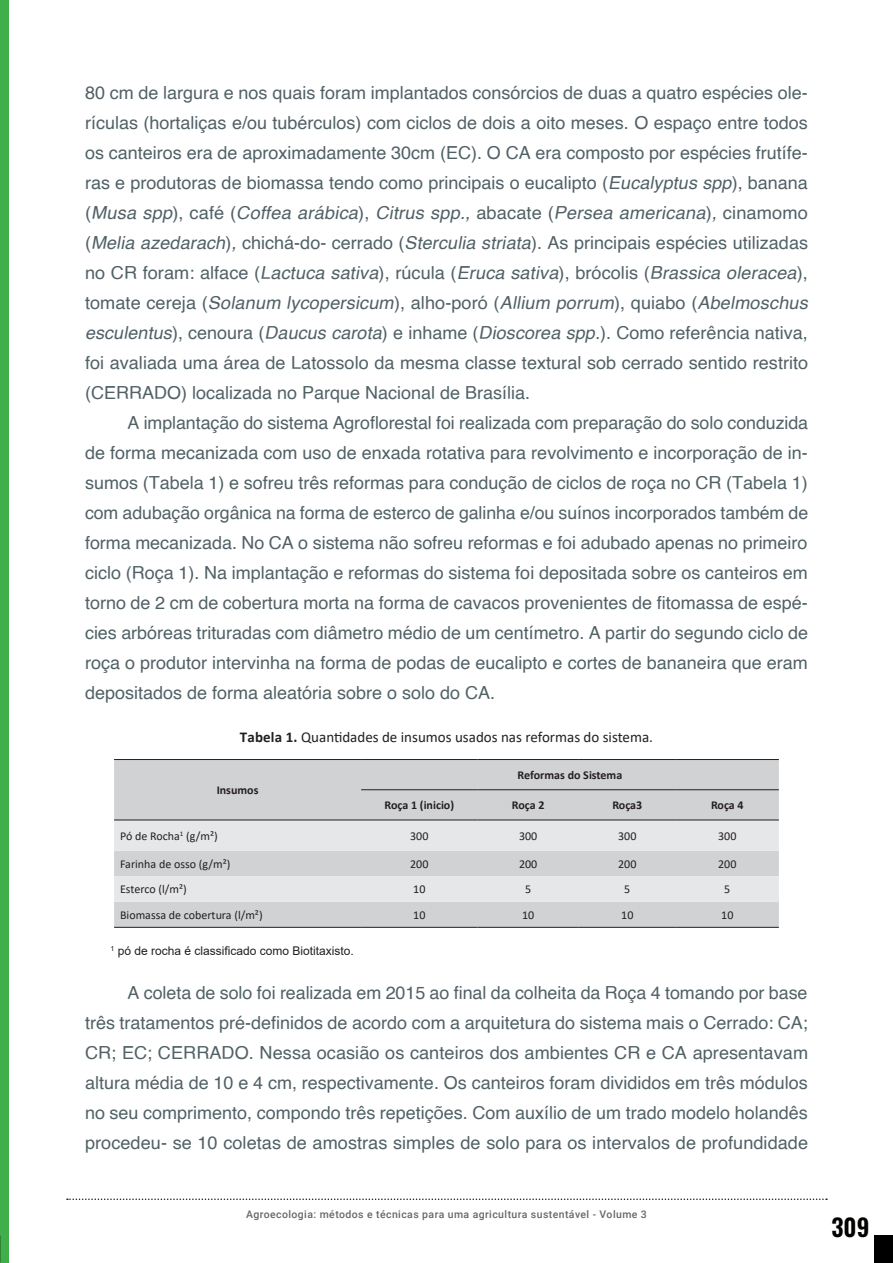
<style>
.page{position:relative;width:893px;height:1263px;background:#fff}
.page>*{position:absolute;margin:0;border:0;box-sizing:border-box;transform-origin:0 0}
.t1{font:600 24px "Oswald";color:#040101}
._04_texto{font:18px/30px "Helvetica";color:#516166;text-align:justify}
._06_figura-quadro-ta{font:15px "Calibri";color:#231f20}
.Texto_Esquerda_Preto{font:12px "Calibri";color:#231f20}
.Texto_Centro_Preto{font:700 12px "Calibri";color:#231f20}
.Texto_Esquerda_Preto-2{font:12px "Arial";color:#231f20}
.Texto_Centro_Preto-2{font:12px "Calibri";color:#231f20}
.t2{font:500 10.5px "Roboto";letter-spacing:.04em;color:#646869}
.s1{font-style:italic}
.s2{font-weight:700}
</style>
<div class="page">
<div style="left:875px;top:1236px;width:18px;height:27px;background:#000"></div>
<svg style="left:67px;top:1198px;width:760px;height:2px"></svg>
<div style="left:0;top:0;width:9px;height:1263px;background:#40ae49"></div>
<div style="left:114px;top:760px;width:665px;height:167px;background:#d1d2d4"></div>
<svg style="left:114px;top:821px;width:665px;height:81px;background:#dfe0e2"></svg>
<hr style="left:114px;top:759px;width:247px;height:1px;background:#231f20">
<hr style="left:361px;top:759px;width:117px;height:1px;background:#231f20">
<hr style="left:478px;top:759px;width:101px;height:1px;background:#231f20">
<hr style="left:579px;top:759px;width:97px;height:1px;background:#231f20">
<hr style="left:676px;top:759px;width:103px;height:1px;background:#231f20">
<hr style="left:361px;top:789px;width:117px;height:1px;background:#231f20">
<hr style="left:478px;top:789px;width:101px;height:1px;background:#231f20">
<hr style="left:579px;top:789px;width:97px;height:1px;background:#231f20">
<hr style="left:676px;top:789px;width:103px;height:1px;background:#231f20">
<hr style="left:114px;top:820px;width:247px;height:1px;background:#231f20">
<hr style="left:361px;top:820px;width:117px;height:1px;background:#231f20">
<hr style="left:478px;top:820px;width:101px;height:1px;background:#231f20">
<hr style="left:579px;top:820px;width:97px;height:1px;background:#231f20">
<hr style="left:676px;top:820px;width:103px;height:1px;background:#231f20">
<hr style="left:114px;top:927px;width:247px;height:1px;background:#231f20">
<hr style="left:361px;top:927px;width:117px;height:1px;background:#231f20">
<hr style="left:478px;top:927px;width:101px;height:1px;background:#231f20">
<hr style="left:579px;top:927px;width:97px;height:1px;background:#231f20">
<hr style="left:676px;top:927px;width:103px;height:1px;background:#231f20">
<p class="_04_texto" style="left:85px;top:78px;width:729px;text-align:left">80 cm de largura e nos quais foram implantados consórcios de duas a quatro espécies ole&shy;rículas (hortaliças e/ou tubérculos) com ciclos de dois a oito meses. O espaço entre todos os canteiros era de aproximadamente 30cm (EC). O CA era composto por espécies frutífe&shy;ras e produtoras de biomassa tendo como principais o eucalipto (<span class="s1">Eucalyptusspp</span>), banana ( <span class="s1">Musa spp</span>) , c a f é ( <span class="s1">Coffea arábica</span>) , <span class="s1">Citrus spp.,</span>a b a c a t e ( <span class="s1">Persea americana</span>) <span class="s1">,</span>c i n a m o m o (<span class="s1">Melia azedarach</span>)<span class="s1">,</span>chichá-do- cerrado (<span class="s1">Sterculia striata</span>). As principais espécies utilizadas n o C R f o r a m : a l f a c e ( <span class="s1">Lactuca sativa</span>) , r ú c u l a ( <span class="s1">Eruca sativa</span>) , b r ó c o l i s ( <span class="s1">Brassica oleracea</span>) , t o m at e c e rej a ( <span class="s1">Solanum lycopersicum</span>) , a l h o - p o ró ( <span class="s1">Allium porrum</span>) , q u i a b o ( <span class="s1">Abelmoschus esculentus</span>), cenoura (<span class="s1">Daucuscarota</span>) e inhame (<span class="s1">Dioscorea spp.</span>). Como referência nativa, foi avaliada uma área de Latossolo da mesma classe textural sob cerrado sentido restrito (CERRADO) localizada no Parque Nacional de Brasília.</p>
<p class="_04_texto" style="left:85px;top:408px;width:725px;text-indent:43px">A implantação do sistema Agroflorestal foi realizada com preparação do solo conduzida de forma mecanizada com uso de enxada rotativa para revolvimento e incorporação de in&shy;sumos (Tabela 1) e sofreu três reformas para condução de ciclos de roça no CR (Tabela 1) com adubação orgânica na forma de esterco de galinha e/ou suínos incorporados também de forma mecanizada. No CA o sistema não sofreu reformas e foi adubado apenas no primeiro ciclo (Roça 1). Na implantação e reformas do sistema foi depositada sobre os canteiros em torno de 2 cm de cobertura morta na forma de cavacos provenientes de fitomassa de espé&shy;cies arbóreas trituradas com diâmetro médio de um centímetro. A partir do segundo ciclo de roça o produtor intervinha na forma de podas de eucalipto e cortes de bananeira que eram depositados de forma aleatória sobre o solo do CA.</p>
<p class="_06_figura-quadro-ta" style="left:240px;top:727px;width:415px"><span class="s2">Tabela 1.</span> Quantidades de insumos usados nas reformas do sistema.</p>
<p class="Texto_Centro_Preto" style="left:217px;top:782px;width:43px">Insumos</p>
<p class="Texto_Centro_Preto" style="left:518px;top:767px;width:106px">Reformas do Sistema</p>
<p class="Texto_Centro_Preto" style="left:385px;top:797px;width:71px">Roça 1 (inicio)</p>
<p class="Texto_Centro_Preto" style="left:512px;top:797px;width:34px">Roça 2</p>
<p class="Texto_Centro_Preto" style="left:612px;top:797px;width:31px">Roça3</p>
<p class="Texto_Centro_Preto" style="left:711px;top:797px;width:34px">Roça 4</p>
<p class="Texto_Esquerda_Preto" style="left:120px;top:828px;width:99px">Pó de Rocha<sup>1</sup> (g/m²)</p>
<p class="Texto_Centro_Preto-2" style="left:410px;top:828px;width:20px">300</p>
<p class="Texto_Centro_Preto-2" style="left:519px;top:828px;width:20px">300</p>
<p class="Texto_Centro_Preto-2" style="left:618px;top:828px;width:20px">300</p>
<p class="Texto_Centro_Preto-2" style="left:718px;top:828px;width:20px">300</p>
<p class="Texto_Esquerda_Preto" style="left:120px;top:855px;width:112px">Farinha de osso (g/m²)</p>
<p class="Texto_Centro_Preto-2" style="left:410px;top:855px;width:20px">200</p>
<p class="Texto_Centro_Preto-2" style="left:519px;top:855px;width:20px">200</p>
<p class="Texto_Centro_Preto-2" style="left:618px;top:855px;width:20px">200</p>
<p class="Texto_Centro_Preto-2" style="left:718px;top:855px;width:20px">200</p>
<p class="Texto_Esquerda_Preto" style="left:120px;top:881px;width:68px">Esterco (l/m²)</p>
<p class="Texto_Centro_Preto-2" style="left:413px;top:881px;width:14px">10</p>
<p class="Texto_Centro_Preto-2" style="left:525px;top:881px;width:8px">5</p>
<p class="Texto_Centro_Preto-2" style="left:624px;top:881px;width:8px">5</p>
<p class="Texto_Centro_Preto-2" style="left:724px;top:881px;width:8px">5</p>
<p class="Texto_Esquerda_Preto" style="left:120px;top:907px;width:144px">Biomassa de cobertura (l/m²)</p>
<p class="Texto_Centro_Preto-2" style="left:413px;top:907px;width:14px">10</p>
<p class="Texto_Centro_Preto-2" style="left:522px;top:907px;width:14px">10</p>
<p class="Texto_Centro_Preto-2" style="left:621px;top:907px;width:14px">10</p>
<p class="Texto_Centro_Preto-2" style="left:721px;top:907px;width:14px">10</p>
<p class="Texto_Esquerda_Preto-2" style="left:111px;top:942px;width:245px"><sup>1</sup> pó de rocha é classificado como Biotitaxisto.</p>
<p class="_04_texto" style="left:85px;top:978px;width:725px;text-indent:43px">A coleta de solo foi realizada em 2015 ao final da colheita da Roça 4 tomando por base três tratamentos pré-definidos de acordo com a arquitetura do sistema mais o Cerrado: CA; CR; EC; CERRADO. Nessa ocasião os canteiros dos ambientes CR e CA apresentavam altura média de 10 e 4 cm, respectivamente. Os canteiros foram divididos em três módulos no seu comprimento, compondo três repetições. Com auxílio de um trado modelo holandês procedeu- se 10 coletas de amostras simples de solo para os intervalos de profundidade</p>
<p class="t2" style="left:246px;top:1207px;width:402px">Agroecologia: métodos e técnicas para uma agricultura sustentável - Volume 3</p>
<h1 class="t1" style="left:831px;top:1214px;width:39px">309</h1>
</div>
